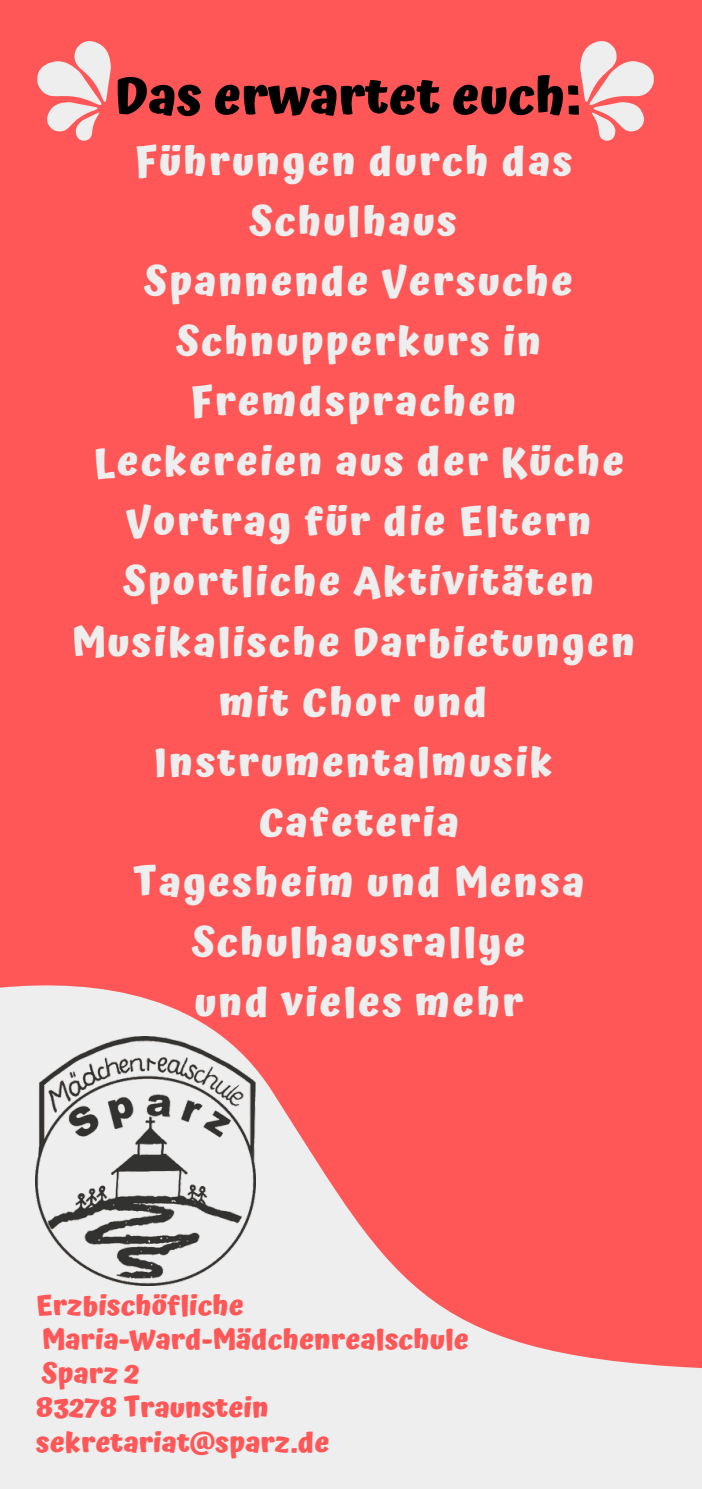
<style>
.page{position:relative;width:702px;height:1489px;background:#fff}
.page>*{position:absolute;margin:0;border:0;box-sizing:border-box;transform-origin:0 0}
.t1{font:700 51.5px "Atma";color:#000}
.t2{font:700 40px/60px "Atma";letter-spacing:.055em;color:#eee;text-align:center}
.t3{font:700 27.75px/34.2px "Atma";color:#ff5757}
</style>
<div class="page">
<div style="left:0;top:0;width:701px;height:1489px;background:#ff5757"></div>
<svg style="left:0;top:985px;width:701px;height:504px"></svg>
<div style="left:0;top:1195px;width:419px;height:294px;background:#eee"></div>
<svg style="left:269px;top:1005px;width:260px;height:314px"></svg>
<svg style="left:37px;top:41px;width:74px;height:100px"></svg>
<svg style="left:580px;top:41px;width:74px;height:100px"></svg>
<img style="left:36px;top:1036px;width:220px;height:250px">
<p class="t1" style="left:115px;top:66px;width:466px">Das erwartet euch:</p>
<p class="t2" style="left:72px;top:131px;width:564px">Führungen durch das<br>Schulhaus<br>Spannende Versuche<br>Schnupperkurs in<br>Fremdsprachen<br>Leckereien aus der Küche<br>Vortrag für die Eltern<br>Sportliche Aktivitäten<br>Musikalische Darbietungen mit Chor und<br>Instrumentalmusik<br>Cafeteria<br>Tagesheim und Mensa<br>Schulhausrallye<br>und vieles mehr</p>
<p class="t3" style="left:36px;top:1288px;width:434px">Erzbischöfliche<br>Maria-Ward-Mädchenrealschule<br>Sparz 2<br>83278 Traunstein sekretariat@sparz.de</p>
</div>
